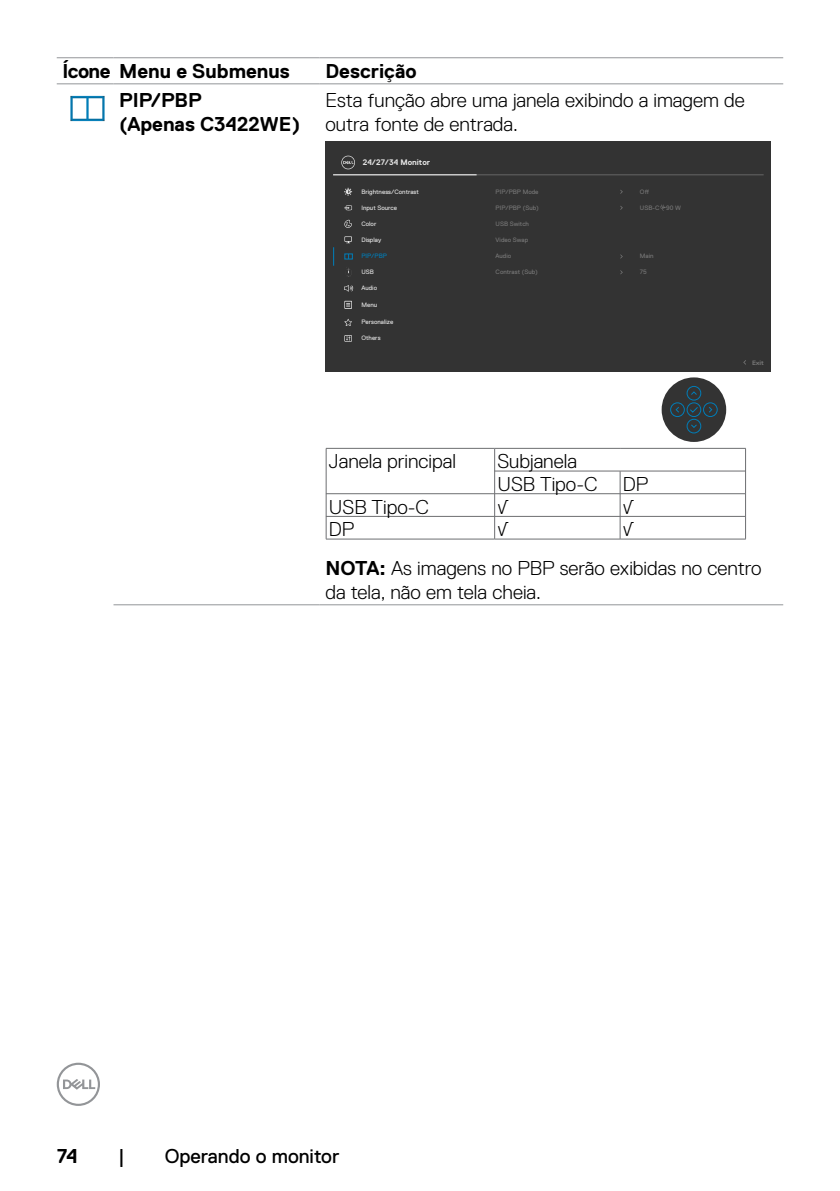
<style>
.page{position:relative;width:840px;height:1191px;background:#fff}
.page>*{position:absolute;margin:0;border:0;box-sizing:border-box;transform-origin:0 0}
.t1{font:300 20px/24px "Dell Replica";color:#000}
.t2{font:700 20px/24px "Dell Replica";color:#000}
.t3{font:20px "Dell Replica";color:#000}
.t4{font:700 8px "Dell Replica";color:#e4e4e4}
.t5{font:6.4px "Dell Replica";color:#777}
.t6{font:6.4px "Dell Replica";color:#e4e4e4}
.t7{font:6.4px "Dell Replica";color:#007db8}
.t8{font:700 6.4px "Dell Replica";color:#777}
.s1{font-weight:700}
</style>
<div class="page">
<svg style="left:57px;top:1062px;width:43px;height:44px"></svg>
<hr style="left:57px;top:57px;width:56px;height:1px;background:#939598">
<hr style="left:113px;top:57px;width:206px;height:1px;background:#939598">
<hr style="left:319px;top:57px;width:463px;height:1px;background:#939598">
<hr style="left:57px;top:83px;width:56px;height:1px;background:#939598">
<hr style="left:113px;top:83px;width:206px;height:1px;background:#939598">
<hr style="left:319px;top:83px;width:463px;height:1px;background:#939598">
<hr style="left:113px;top:604px;width:206px;height:1px;background:#939598">
<hr style="left:319px;top:604px;width:463px;height:1px;background:#939598">
<img style="left:70px;top:95px;width:35px;height:27px">
<div style="left:325px;top:141px;width:445px;height:231px;background:#333"></div>
<div style="left:661px;top:377px;width:64px;height:65px;background:#333;border-radius:50%"></div>
<div style="left:686px;top:402px;width:14px;height:15px;border:1px solid #007db8;border-radius:50%"></div>
<div style="left:686px;top:419px;width:14px;height:14px;border:1px solid #007db8;border-radius:50%"></div>
<div style="left:686px;top:386px;width:14px;height:14px;border:1px solid #007db8;border-radius:50%"></div>
<div style="left:670px;top:402px;width:14px;height:15px;border:1px solid #007db8;border-radius:50%"></div>
<div style="left:702px;top:402px;width:15px;height:15px;border:1px solid #007db8;border-radius:50%"></div>
<svg style="left:691px;top:424px;width:6px;height:4px"></svg>
<svg style="left:691px;top:391px;width:6px;height:4px"></svg>
<svg style="left:709px;top:407px;width:3px;height:6px"></svg>
<svg style="left:675px;top:407px;width:4px;height:6px"></svg>
<svg style="left:688px;top:406px;width:10px;height:7px"></svg>
<hr style="left:333px;top:174px;width:430px;height:1px;background:#666">
<hr style="left:333px;top:174px;width:143px;height:1px;background:#fff">
<svg style="left:341px;top:156px;width:14px;height:13px"></svg>
<svg style="left:333px;top:247px;width:1px;height:19px"></svg>
<svg style="left:344px;top:205px;width:8px;height:5px"></svg>
<svg style="left:344px;top:219px;width:8px;height:9px"></svg>
<svg style="left:344px;top:188px;width:8px;height:8px"></svg>
<svg style="left:344px;top:236px;width:8px;height:6px"></svg>
<svg style="left:345px;top:237px;width:6px;height:7px"></svg>
<svg style="left:344px;top:253px;width:8px;height:6px"></svg>
<svg style="left:344px;top:319px;width:8px;height:7px"></svg>
<svg style="left:344px;top:335px;width:8px;height:7px"></svg>
<svg style="left:345px;top:336px;width:6px;height:5px"></svg>
<svg style="left:344px;top:301px;width:8px;height:8px"></svg>
<div style="left:345px;top:301px;width:6px;height:7px;background:#333"></div>
<svg style="left:346px;top:303px;width:4px;height:4px"></svg>
<svg style="left:344px;top:285px;width:9px;height:6px"></svg>
<svg style="left:660px;top:204px;width:5px;height:7px"></svg>
<hr style="left:326px;top:448px;width:168px;height:1px;background:#6d6e71">
<hr style="left:494px;top:448px;width:125px;height:1px;background:#6d6e71">
<hr style="left:619px;top:448px;width:126px;height:1px;background:#6d6e71">
<hr style="left:494px;top:471px;width:125px;height:1px;background:#6d6e71">
<hr style="left:619px;top:471px;width:126px;height:1px;background:#6d6e71">
<hr style="left:326px;top:493px;width:168px;height:1px;background:#6d6e71">
<hr style="left:494px;top:493px;width:126px;height:1px;background:#6d6e71">
<hr style="left:619px;top:493px;width:126px;height:1px;background:#6d6e71">
<hr style="left:326px;top:516px;width:168px;height:1px;background:#6d6e71">
<svg style="left:325px;top:448px;width:1px;height:91px"></svg>
<hr style="left:494px;top:516px;width:126px;height:1px;background:#6d6e71">
<svg style="left:494px;top:448px;width:1px;height:91px"></svg>
<hr style="left:619px;top:516px;width:126px;height:1px;background:#6d6e71">
<svg style="left:619px;top:471px;width:1px;height:68px"></svg>
<hr style="left:326px;top:539px;width:168px;height:1px;background:#6d6e71">
<hr style="left:494px;top:539px;width:125px;height:1px;background:#6d6e71">
<hr style="left:619px;top:539px;width:126px;height:1px;background:#6d6e71">
<p class="t2" style="left:62px;top:59px;width:229px">Ícone Menu e Submenus</p>
<p class="t2" style="left:325px;top:59px;width:93px">Descrição</p>
<p class="t2" style="left:119px;top:88px;width:182px">PIP/PBP<br>(Apenas C3422WE)</p>
<p class="t1" style="left:325px;top:88px;width:420px">Esta função abre uma janela exibindo a imagem de outra fonte de entrada.</p>
<p class="t4" style="left:362px;top:158px;width:69px">24/27/34 Monitor</p>
<p class="t6" style="left:361px;top:188px;width:59px">Brightness/Contrast</p>
<p class="t6" style="left:361px;top:204px;width:37px">Input Source</p>
<p class="t6" style="left:361px;top:220px;width:16px">Color</p>
<p class="t6" style="left:361px;top:236px;width:21px">Display</p>
<p class="t7" style="left:361px;top:253px;width:27px">PIP/PBP</p>
<p class="t6" style="left:361px;top:268px;width:14px">USB</p>
<p class="t6" style="left:361px;top:284px;width:17px">Audio</p>
<p class="t6" style="left:361px;top:301px;width:17px">Menu</p>
<p class="t6" style="left:361px;top:319px;width:33px">Personalize</p>
<p class="t6" style="left:361px;top:335px;width:21px">Others</p>
<p class="t5" style="left:495px;top:188px;width:44px">PIP/PBP Mode</p>
<p class="t5" style="left:639px;top:188px;width:11px">O-</p>
<p class="t5" style="left:495px;top:204px;width:45px">PIP/PBP (Sub)</p>
<p class="t5" style="left:639px;top:204px;width:42px">USB-C 90 W</p>
<p class="t5" style="left:495px;top:220px;width:35px">USB Switch</p>
<p class="t5" style="left:495px;top:236px;width:34px">Video Swap</p>
<p class="t5" style="left:495px;top:253px;width:17px">Audio</p>
<p class="t5" style="left:639px;top:253px;width:15px">Main</p>
<p class="t5" style="left:495px;top:268px;width:44px">Contrast (Sub)</p>
<p class="t5" style="left:639px;top:268px;width:8px">75</p>
<p class="t1" style="left:329px;top:449px;width:128px">Janela principal</p>
<p class="t1" style="left:497px;top:450px;width:101px;line-height:22.6px">Subjanela<br>USB Tipo-C</p>
<p class="t1" style="left:622px;top:472px;width:27px">DP</p>
<p class="t8" style="left:751px;top:359px;width:13px">Exit</p>
<p class="t1" style="left:329px;top:495px;width:101px">USB Tipo-C</p>
<p class="t1" style="left:497px;top:495px;width:13px">√</p>
<p class="t1" style="left:622px;top:495px;width:13px">√</p>
<p class="t1" style="left:329px;top:517px;width:27px">DP</p>
<p class="t1" style="left:497px;top:517px;width:13px">√</p>
<p class="t1" style="left:325px;top:510px;width:437px;line-height:38.8px;text-indent:297px">√<br><span class="s1">NOTA:</span> As imagens no PBP serão exibidas no centro</p>
<p class="t1" style="left:325px;top:580px;width:217px">da tela, não em tela cheia.</p>
<p class="t2" style="left:57px;top:1143px;width:23px">74</p>
<p class="t3" style="left:118px;top:1144px;width:8px">|</p>
<p class="t3" style="left:164px;top:1144px;width:176px">Operando o monitor</p>
</div>
